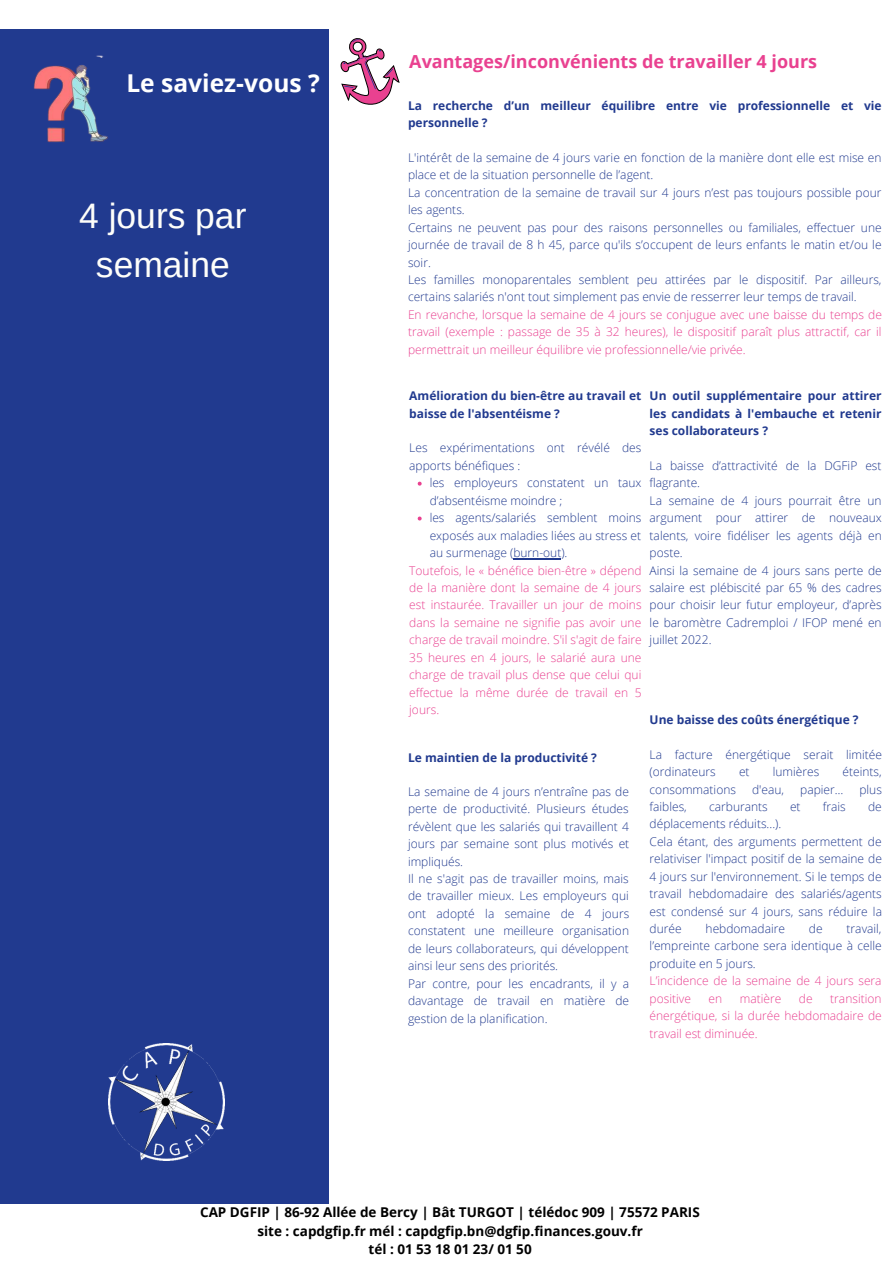
<style>
.page{position:relative;width:893px;height:1263px;background:#fff}
.page>*{position:absolute;margin:0;border:0;box-sizing:border-box;transform-origin:0 0}
.t1{font:35.4px/49.5px "Arimo";color:#fefefa;text-align:center}
.t2{font:700 31.72px/37.7px "Montserrat";color:#fefefa}
.t3{font:700 24.6px "Open Sans";color:#fff}
.t4{font:700 18px "Open Sans";color:#e94190}
.t5{font:700 13.5px "Open Sans";color:#000}
.t6{font:300 12px/17.4px "Open Sans";color:#213a8f;text-align:justify}
.t7{font:300 12px/17.4px "Open Sans";color:#e94190;text-align:justify}
.t8{font:700 12px/17.4px "Open Sans";color:#213a8f}
</style>
<div class="page">
<div style="left:0;top:30px;width:329px;height:1174px;background:#213a8f"></div>
<svg style="left:418px;top:482px;width:4px;height:4px"></svg>
<svg style="left:418px;top:516px;width:4px;height:4px"></svg>
<hr style="left:513px;top:558px;width:48px;height:1px;background:#213a8f">
<img style="left:108px;top:1044px;width:116px;height:116px">
<svg style="left:340px;top:38px;width:60px;height:67px"></svg>
<img style="left:33px;top:55px;width:75px;height:88px">
<p class="t3" style="left:126px;top:66px;width:195px">Le saviez-vous ?</p>
<p class="t1" style="left:79px;top:191px;width:169px">4 jours par semaine</p>
<p class="t2" style="left:21px;top:211px;width:278px">L'ENTRETIEN<br>PROFESSIONNEL</p>
<p class="t4" style="left:409px;top:49px;width:409px">Avantages/inconvénients de travailler 4 jours</p>
<p class="t8" style="left:408px;top:96px;width:475px">La recherche d’un meilleur équilibre entre vie professionnelle et vie personnelle ?</p>
<p class="t6" style="left:408px;top:149px;width:475px">L'intérêt de la semaine de 4 jours varie en fonction de la manière dont elle est mise en place et de la situation personnelle de l’agent.</p>
<p class="t6" style="left:408px;top:183px;width:475px">La concentration de la semaine de travail sur 4 jours n’est pas toujours possible pour les agents.</p>
<p class="t6" style="left:408px;top:218px;width:475px">Certains ne peuvent pas pour des raisons personnelles ou familiales, effectuer une journée de travail de 8 h 45, parce qu'ils s’occupent de leurs enfants le matin et/ou le soir.</p>
<p class="t6" style="left:408px;top:271px;width:475px">Les familles monoparentales semblent peu attirées par le dispositif. Par ailleurs, certains salariés n'ont tout simplement pas envie de resserrer leur temps de travail.</p>
<p class="t7" style="left:408px;top:306px;width:475px">En revanche, lorsque la semaine de 4 jours se conjugue avec une baisse du temps de travail (exemple : passage de 35 à 32 heures), le dispositif paraît plus attractif, car il permettrait un meilleur équilibre vie professionnelle/vie privée.</p>
<p class="t8" style="left:409px;top:387px;width:234px">Amélioration du bien-être au travail et baisse de l'absentéisme ?</p>
<p class="t6" style="left:409px;top:439px;width:234px">Les expérimentations ont révélé des apports bénéfiques :</p>
<p class="t8" style="left:649px;top:387px;width:233px;text-align:justify">Un outil supplémentaire pour attirer les candidats à l'embauche et retenir ses collaborateurs ?</p>
<p class="t6" style="left:649px;top:456px;width:233px">La baisse d’attractivité de la DGFiP est flagrante.</p>
<p class="t6" style="left:649px;top:491px;width:234px">La semaine de 4 jours pourrait être un argument pour attirer de nouveaux talents, voire fidéliser les agents déjà en poste.</p>
<p class="t6" style="left:649px;top:561px;width:234px">Ainsi la semaine de 4 jours sans perte de salaire est plébiscité par 65 % des cadres pour choisir leur futur employeur, d’après le baromètre Cadremploi / IFOP mené en juillet 2022.</p>
<p class="t6" style="left:430px;top:474px;width:213px">les employeurs constatent un taux d’absentéisme moindre ;</p>
<p class="t6" style="left:430px;top:509px;width:213px">les agents/salariés semblent moins exposés aux maladies liées au stress et au surmenage (burn-out).</p>
<p class="t7" style="left:409px;top:561px;width:234px">Toutefois, le « bénéfice bien-être » dépend de la manière dont la semaine de 4 jours est instaurée. Travailler un jour de moins dans la semaine ne signifie pas avoir une charge de travail moindre. S'il s'agit de faire 35 heures en 4 jours, le salarié aura une charge de travail plus dense que celui qui effectue la même durée de travail en 5 jours.</p>
<p class="t8" style="left:649px;top:710px;width:210px">Une baisse des coûts énergétique ?</p>
<p class="t6" style="left:649px;top:745px;width:234px">La facture énergétique serait limitée (ordinateurs</p>
<p class="t8" style="left:408px;top:748px;width:190px">Le maintien de la productivité ?</p>
<p class="t6" style="left:408px;top:782px;width:223px">La semaine de 4 jours n’entraîne pas de perte de productivité. Plusieurs études révèlent que les salariés qui travaillent 4 jours par semaine sont plus motivés et impliqués.</p>
<p class="t6" style="left:408px;top:870px;width:223px">Il ne s'agit pas de travailler moins, mais de travailler mieux. Les employeurs qui ont adopté la semaine de 4 jours constatent une meilleure organisation de leurs collaborateurs, qui développent ainsi leur sens des priorités.</p>
<p class="t6" style="left:408px;top:974px;width:223px">Par contre, pour les encadrants, il y a davantage de travail en matière de gestion de la planification.</p>
<p class="t6" style="left:739px;top:763px;width:12px">et</p>
<p class="t6" style="left:773px;top:763px;width:48px">lumières</p>
<p class="t6" style="left:842px;top:763px;width:41px">éteints,</p>
<p class="t6" style="left:649px;top:780px;width:88px">consommations</p>
<p class="t6" style="left:752px;top:780px;width:34px">d'eau,</p>
<p class="t6" style="left:800px;top:780px;width:45px">papier…</p>
<p class="t6" style="left:859px;top:780px;width:24px">plus</p>
<p class="t6" style="left:649px;top:797px;width:39px">faibles,</p>
<p class="t6" style="left:709px;top:797px;width:60px">carburants</p>
<p class="t6" style="left:790px;top:797px;width:12px">et</p>
<p class="t6" style="left:823px;top:797px;width:24px">frais</p>
<p class="t6" style="left:868px;top:797px;width:15px">de</p>
<p class="t6" style="left:649px;top:815px;width:133px">déplacements réduits...).</p>
<p class="t6" style="left:649px;top:832px;width:234px">Cela étant, des arguments permettent de relativiser l'impact positif de la semaine de 4 jours sur l'environnement. Si le temps de travail hebdomadaire des salariés/agents est condensé sur 4 jours, sans réduire la durée</p>
<p class="t6" style="left:649px;top:920px;width:234px;text-indent:197px">travail, l’empreinte carbone sera identique à celle produite en 5 jours.</p>
<p class="t7" style="left:649px;top:972px;width:233px">L’incidence de la semaine de 4 jours sera positive</p>
<p class="t6" style="left:705px;top:920px;width:81px">hebdomadaire</p>
<p class="t6" style="left:809px;top:920px;width:15px">de</p>
<p class="t7" style="left:708px;top:989px;width:15px">en</p>
<p class="t7" style="left:740px;top:989px;width:43px">matière</p>
<p class="t7" style="left:799px;top:989px;width:15px">de</p>
<p class="t7" style="left:649px;top:989px;width:234px;text-indent:181px">transition énergétique, si la durée hebdomadaire de travail est diminuée.</p>
<p class="t5" style="left:200px;top:1202px;width:501px">CAP DGFIP | 86-92 Allée de Bercy | Bât TURGOT | télédoc 909 | 75572 PARIS</p>
<p class="t5" style="left:257px;top:1221px;width:387px">site : capdgfip.fr mél : capdgfip.bn@dgfip.finances.gouv.fr</p>
<p class="t5" style="left:368px;top:1240px;width:165px">tél : 01 53 18 01 23/ 01 50</p>
</div>
